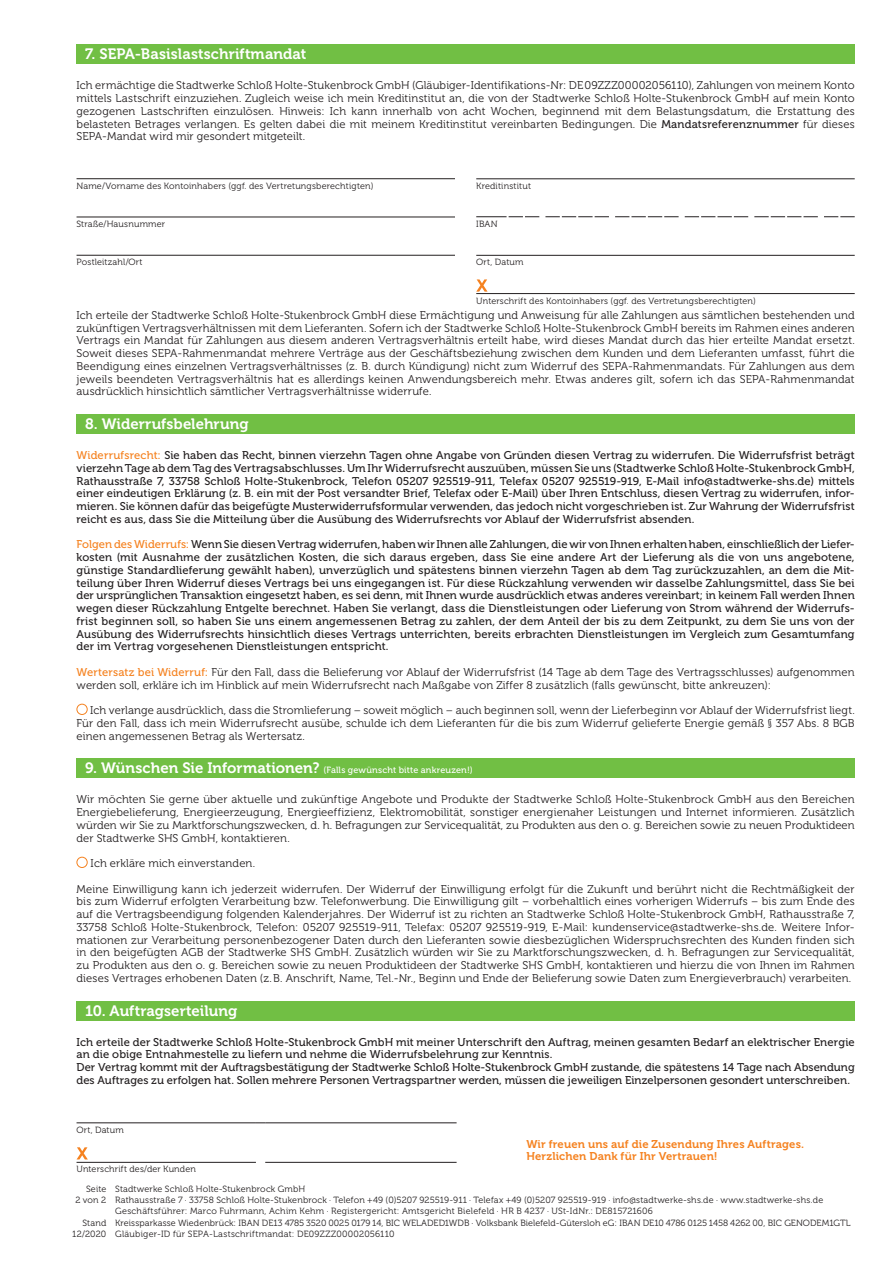
<style>
.page{position:relative;width:893px;height:1263px;background:#fff}
.page>*{position:absolute;margin:0;border:0;box-sizing:border-box;transform-origin:0 0}
.t1{font:15px "Museo 700";letter-spacing:.005em;color:#fff}
.t2{font:11.25px/12.8px "Museo 300";letter-spacing:.01em;color:#231f20;text-align:justify}
.t3{font:11.25px/12.8px "Museo 500";letter-spacing:.01em;color:#231f20;text-align:justify}
.t4{font:11.25px/12.8px "Museo 700";letter-spacing:.015em;color:#f58220}
.t5{font:9px/11.2px "Museo 300";letter-spacing:.02em;color:#231f20;text-align:right}
.t6{font:9px "Museo 500";letter-spacing:.02em;color:#fff}
.s1{font-family:"Museo 500"}
.s2{color:#f58220}
.s3{font-family:"Museo 500";color:#f58220}
.s4{font-family:"Museo 700";font-size:15px}
</style>
<div class="page">
<div style="left:77px;top:45px;width:778px;height:19px;background:#71bf44"></div>
<div style="left:77px;top:704px;width:11px;height:11px;border:1px solid #f58220;border-radius:50%"></div>
<div style="left:77px;top:414px;width:778px;height:20px;background:#71bf44"></div>
<hr style="left:476px;top:179px;width:379px;height:1px;background:#231f20">
<hr style="left:476px;top:255px;width:379px;height:1px;background:#231f20">
<hr style="left:476px;top:293px;width:379px;height:1px;background:#231f20">
<hr style="left:476px;top:216px;width:31px;height:1px;background:#231f20">
<svg style="left:509px;top:216px;width:30px;height:1px"></svg>
<svg style="left:545px;top:216px;width:64px;height:1px"></svg>
<svg style="left:615px;top:216px;width:64px;height:1px"></svg>
<svg style="left:685px;top:216px;width:63px;height:1px"></svg>
<svg style="left:754px;top:216px;width:64px;height:1px"></svg>
<svg style="left:824px;top:216px;width:31px;height:1px"></svg>
<hr style="left:77px;top:178px;width:378px;height:1px;background:#231f20">
<hr style="left:77px;top:217px;width:378px;height:1px;background:#231f20">
<hr style="left:77px;top:255px;width:378px;height:1px;background:#231f20">
<svg style="left:476px;top:279px;width:12px;height:13px"></svg>
<div style="left:77px;top:759px;width:778px;height:19px;background:#71bf44"></div>
<div style="left:77px;top:1001px;width:778px;height:19px;background:#71bf44"></div>
<hr style="left:77px;top:1122px;width:179px;height:1px;background:#231f20">
<hr style="left:265px;top:1122px;width:192px;height:1px;background:#231f20">
<hr style="left:77px;top:1162px;width:179px;height:1px;background:#231f20">
<hr style="left:265px;top:1162px;width:192px;height:1px;background:#231f20">
<svg style="left:77px;top:1147px;width:11px;height:12px"></svg>
<div style="left:77px;top:857px;width:11px;height:11px;border:1px solid #f58220;border-radius:50%"></div>
<h1 class="t1" style="left:85px;top:46px;width:223px">7. SEPA-Basislastschriftmandat</h1>
<p class="t2" style="left:77px;top:79px;width:780px">Ich ermächtige die Stadtwerke Schloß Holte-Stukenbrock GmbH (Gläubiger-Identifikations-Nr: DE09ZZZ00002056110), Zahlungen von meinem Konto mittels Lastschrift einzuziehen. Zugleich weise ich mein Kreditinstitut an, die von der Stadtwerke Schloß Holte-Stukenbrock GmbH auf mein Konto gezogenen Lastschriften einzulösen. Hinweis: Ich kann innerhalb von acht Wochen, beginnend mit dem Belastungsdatum, die Erstattung des belasteten Betrages verlangen. Es gelten dabei die mit meinem Kreditinstitut vereinbarten Bedingungen. Die <span class="s1">Mandatsreferenznummer</span> für dieses SEPA-Mandat wird mir gesondert mitgeteilt.</p>
<p class="t5" style="left:77px;top:180px;width:298px">Name/Vorname des Kontoinhabers (ggf. des Vertretungsberechtigten)</p>
<p class="t5" style="left:77px;top:218px;width:90px">Straße/Hausnummer</p>
<p class="t5" style="left:77px;top:257px;width:68px">Postleitzahl/Ort</p>
<p class="t5" style="left:476px;top:180px;width:56px">Kreditinstitut</p>
<p class="t5" style="left:476px;top:218px;width:23px">IBAN</p>
<p class="t5" style="left:476px;top:257px;width:49px">Ort, Datum</p>
<p class="t5" style="left:476px;top:295px;width:281px">Unterschrift des Kontoinhabers (ggf. des Vertretungsberechtigten)</p>
<p class="t2" style="left:77px;top:309px;width:780px">Ich erteile der Stadtwerke Schloß Holte-Stukenbrock GmbH diese Ermächtigung und Anweisung für alle Zahlungen aus sämtlichen bestehenden und zukünftigen Vertragsverhältnissen mit dem Lieferanten. Sofern ich der Stadtwerke Schloß Holte-Stukenbrock GmbH bereits im Rahmen eines anderen Vertrags ein Mandat für Zahlungen aus diesem anderen Vertragsverhältnis erteilt habe, wird dieses Mandat durch das hier erteilte Mandat ersetzt.<br>Soweit dieses SEPA-Rahmenmandat mehrere Verträge aus der Geschäftsbeziehung zwischen dem Kunden und dem Lieferanten umfasst, führt die Beendigung eines einzelnen Vertragsverhältnisses (z. B. durch Kündigung) nicht zum Widerruf des SEPA-Rahmenmandats. Für Zahlungen aus dem jeweils beendeten Vertragsverhältnis hat es allerdings keinen Anwendungsbereich mehr. Etwas anderes gilt, sofern ich das SEPA-Rahmenmandat ausdrücklich hinsichtlich sämtlicher Vertragsverhältnisse widerrufe.</p>
<h1 class="t1" style="left:85px;top:415px;width:165px">8. Widerrufsbelehrung</h1>
<p class="t3" style="left:77px;top:449px;width:780px"><span class="s2">Widerrufsrecht:</span> Sie haben das Recht, binnen vierzehn Tagen ohne Angabe von Gründen diesen Vertrag zu widerrufen. Die Widerrufsfrist beträgt vierzehn Tage ab dem Tag des Vertragsabschlusses. Um Ihr Widerrufsrecht auszuüben, müssen Sie uns (Stadtwerke Schloß Holte-Stukenbrock GmbH, Rathausstraße 7, 33758 Schloß Holte-Stukenbrock, Telefon 05207 925519-911, Telefax 05207 925519-919, E-Mail info@stadtwerke-shs.de) mittels einer eindeutigen Erklärung (z. B. ein mit der Post versandter Brief, Telefax oder E-Mail) über Ihren Entschluss, diesen Vertrag zu widerrufen, infor&shy;mieren. Sie können dafür das beigefügte Musterwiderrufsformular verwenden, das jedoch nicht vorgeschrieben ist. Zur Wahrung der Widerrufsfrist reicht es aus, dass Sie die Mitteilung über die Ausübung des Widerrufsrechts vor Ablauf der Widerrufsfrist absenden.</p>
<p class="t3" style="left:77px;top:538px;width:780px"><span class="s2">Folgen des Widerrufs:</span> Wenn Sie diesen Vertrag widerrufen, haben wir Ihnen alle Zahlungen, die wir von Ihnen erhalten haben, einschließlich der Liefer&shy;kosten (mit Ausnahme der zusätzlichen Kosten, die sich daraus ergeben, dass Sie eine andere Art der Lieferung als die von uns angebotene, günstige Standardlieferung gewählt haben), unverzüglich und spätestens binnen vierzehn Tagen ab dem Tag zurückzuzahlen, an dem die Mit&shy;teilung über Ihren Widerruf dieses Vertrags bei uns eingegangen ist. Für diese Rückzahlung verwenden wir dasselbe Zahlungsmittel, dass Sie bei der ursprünglichen Transaktion eingesetzt haben, es sei denn, mit Ihnen wurde ausdrücklich etwas anderes vereinbart; in keinem Fall werden Ihnen wegen dieser Rückzahlung Entgelte berechnet. Haben Sie verlangt, dass die Dienstleistungen oder Lieferung von Strom während der Widerrufs&shy;frist beginnen soll, so haben Sie uns einem angemessenen Betrag zu zahlen, der dem Anteil der bis zu dem Zeitpunkt, zu dem Sie uns von der Ausübung des Widerrufsrechts hinsichtlich dieses Vertrags unterrichten, bereits erbrachten Dienstleistungen im Vergleich zum Gesamtumfang der im Vertrag vorgesehenen Dienstleistungen entspricht.</p>
<p class="t2" style="left:77px;top:666px;width:780px"><span class="s3">Wertersatz bei Widerruf:</span> Für den Fall, dass die Belieferung vor Ablauf der Widerrufsfrist (14 Tage ab dem Tage des Vertragsschlusses) aufgenommen werden soll, erkläre ich im Hinblick auf mein Widerrufsrecht nach Maßgabe von Ziffer 8 zusätzlich (falls gewünscht, bitte ankreuzen):</p>
<p class="t2" style="left:77px;top:704px;width:780px;text-indent:14px">Ich verlange ausdrücklich, dass die Stromlieferung – soweit möglich – auch beginnen soll, wenn der Lieferbeginn vor Ablauf der Widerrufsfrist liegt.<br>Für den Fall, dass ich mein Widerrufsrecht ausübe, schulde ich dem Lieferanten für die bis zum Widerruf gelieferte Energie gemäß § 357 Abs. 8 BGB einen angemessenen Betrag als Wertersatz.</p>
<p class="t6" style="left:85px;top:765px;width:389px"><span class="s4">9. Wünschen Sie Informationen?</span> (Falls gewünscht bitte ankreuzen!)</p>
<p class="t2" style="left:77px;top:793px;width:780px">Wir möchten Sie gerne über aktuelle und zukünftige Angebote und Produkte der Stadtwerke Schloß Holte-Stukenbrock GmbH aus den Bereichen Energiebelieferung, Energieerzeugung, Energieeffizienz, Elektromobilität, sonstiger energienaher Leistungen und Internet informieren. Zusätzlich würden wir Sie zu Marktforschungszwecken, d. h. Befragungen zur Servicequalität, zu Produkten aus den o. g. Bereichen sowie zu neuen Produktideen der Stadtwerke SHS GmbH, kontaktieren.</p>
<p class="t2" style="left:91px;top:857px;width:166px">Ich erkläre mich einverstanden.</p>
<p class="t2" style="left:77px;top:883px;width:780px">Meine Einwilligung kann ich jederzeit widerrufen. Der Widerruf der Einwilligung erfolgt für die Zukunft und berührt nicht die Rechtmäßigkeit der bis zum Widerruf erfolgten Verarbeitung bzw. Telefonwerbung. Die Einwilligung gilt – vorbehaltlich eines vorherigen Widerrufs – bis zum Ende des auf die Vertragsbeendigung folgenden Kalenderjahres. Der Widerruf ist zu richten an Stadtwerke Schloß Holte-Stukenbrock GmbH, Rathausstraße 7, 33758 Schloß Holte-Stukenbrock, Telefon: 05207 925519-911, Telefax: 05207 925519-919, E-Mail: kundenservice@stadtwerke-shs.de. Weitere Infor&shy;mationen zur Verarbeitung personenbezogener Daten durch den Lieferanten sowie diesbezüglichen Widerspruchsrechten des Kunden finden sich in den beigefügten AGB der Stadtwerke SHS GmbH. Zusätzlich würden wir Sie zu Marktforschungszwecken, d. h. Befragungen zur Servicequalität, zu Produkten aus den o. g. Bereichen sowie zu neuen Produktideen der Stadtwerke SHS GmbH, kontaktieren und hierzu die von Ihnen im Rahmen dieses Vertrages erhobenen Daten (z.B. Anschrift, Name, Tel.-Nr., Beginn und Ende der Belieferung sowie Daten zum Energieverbrauch) verarbeiten.</p>
<h1 class="t1" style="left:85px;top:1002px;width:154px">10. Auftragserteilung</h1>
<p class="t3" style="left:77px;top:1035px;width:780px;text-align:left">Ich erteile der Stadtwerke Schloß Holte-Stukenbrock GmbH mit meiner Unterschrift den Auftrag, meinen gesamten Bedarf an elektrischer Energie an die obige Entnahmestelle zu liefern und nehme die Widerrufsbelehrung zur Kenntnis.<br>Der Vertrag kommt mit der Auftragsbestätigung der Stadtwerke Schloß Holte-Stukenbrock GmbH zustande, die spätestens 14 Tage nach Absendung des Auftrages zu erfolgen hat. Sollen mehrere Personen Vertragspartner werden, müssen die jeweiligen Einzelpersonen gesondert unterschreiben.</p>
<p class="t5" style="left:77px;top:1124px;width:49px">Ort, Datum</p>
<p class="t5" style="left:77px;top:1164px;width:121px">Unterschrift des/der Kunden</p>
<p class="t4" style="left:526px;top:1137px;width:279px">Wir freuen uns auf die Zusendung Ihres Auftrages.<br>Herzlichen Dank für Ihr Vertrauen!</p>
<p class="t5" style="left:75px;top:1183px;width:32px">Seite<br>2 von 2</p>
<p class="t5" style="left:72px;top:1217px;width:36px">Stand<br>12/2020</p>
<p class="t5" style="left:115px;top:1183px;width:737px;text-align:left">Stadtwerke Schloß Holte-Stukenbrock GmbH<br>Rathausstraße 7 · 33758 Schloß Holte-Stukenbrock · Telefon +49 (0)5207 925519-911 · Telefax +49 (0)5207 925519-919 · info@stadtwerke-shs.de · www.stadtwerke-shs.de Geschäftsführer: Marco Fuhrmann, Achim Kehm · Registergericht: Amtsgericht Bielefeld · HR B 4237 · USt-IdNr.: DE815721606<br>Kreissparkasse Wiedenbrück: IBAN DE13 4785 3520 0025 0179 14, BIC WELADED1WDB · Volksbank Bielefeld-Gütersloh eG: IBAN DE10 4786 0125 1458 4262 00, BIC GENODEM1GTL Gläubiger-ID für SEPA-Lastschriftmandat: DE09ZZZ00002056110</p>
</div>
